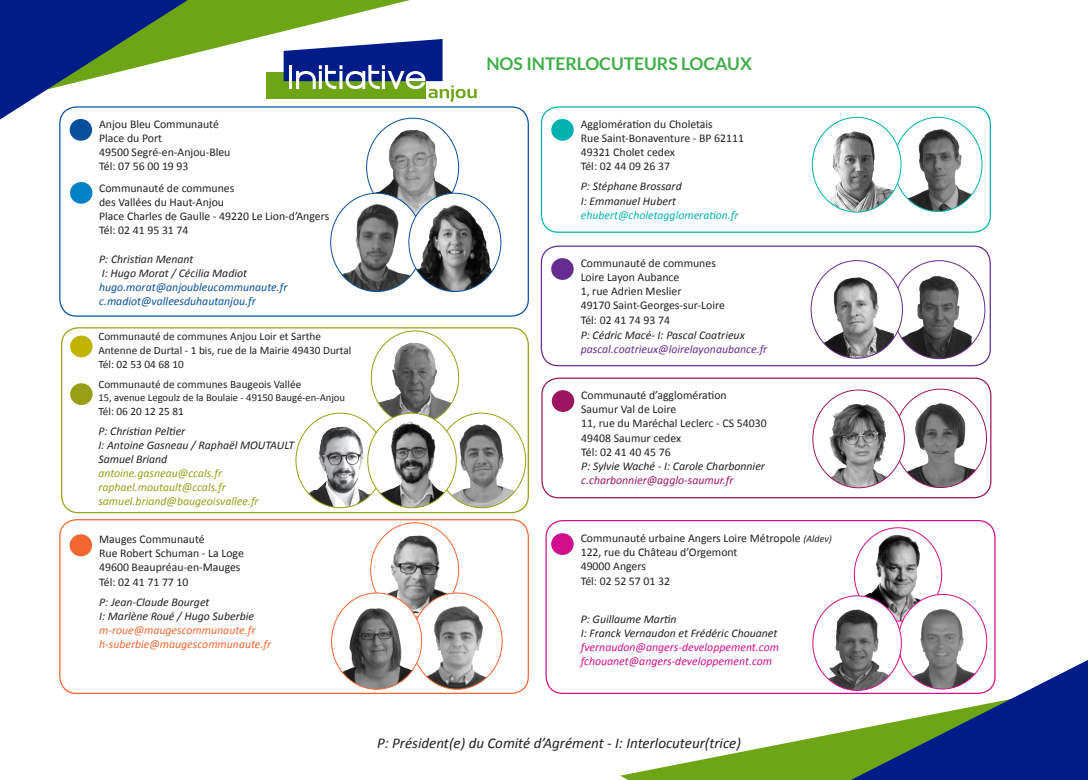
<style>
.page{position:relative;width:1088px;height:780px;background:#fff}
.page>*{position:absolute;margin:0;border:0;box-sizing:border-box;transform-origin:0 0}
.t1{font:700 17.5px "Lato";color:#40ae49}
.t2{font:italic 15px "Calibri";color:#231f20}
.t3{font:11.75px/14.1px "Calibri";color:#231f20}
.t4{font:italic 11.75px/14.1px "Calibri";color:#231f20}
.t5{font:italic 11.75px "Calibri";color:#989e16}
.t6{font:italic 11.75px "Calibri";color:#d10f8c}
.t7{font:italic 11.75px "Calibri";color:#08509d}
.t8{font:italic 11.75px "Calibri";color:#f26631}
.t9{font:italic 11.75px "Calibri";color:#652d91}
.t10{font:italic 11.75px "Calibri";color:#00b1b0}
.t11{font:italic 11.75px "Calibri";color:#9d1460}
.t12{font:11.25px "Calibri";color:#231f20}
.t13{font:10.62px "Calibri";color:#231f20}
.s1{font-style:italic;font-size:10px}
</style>
<div class="page">
<svg style="left:188px;top:0;width:222px;height:99px"></svg>
<svg style="left:0;top:0;width:188px;height:119px"></svg>
<svg style="left:620px;top:730px;width:231px;height:50px;fill:#6ea516"></svg>
<svg style="left:851px;top:660px;width:237px;height:120px"></svg>
<div style="left:266px;top:72px;width:159px;height:26px;background:#6ea516"></div>
<svg style="left:284px;top:39px;width:193px;height:63px"></svg>
<div style="left:59px;top:106px;width:470px;height:211px;border:1px solid #08509d;border-radius:17px"></div>
<div style="left:61px;top:327px;width:468px;height:186px;border:1px solid #989e16;border-radius:17px"></div>
<img style="left:367px;top:118px;width:92px;height:82px">
<div style="left:70px;top:119px;width:22px;height:22px;background:#08509d;border-radius:50%"></div>
<div style="left:70px;top:335px;width:23px;height:22px;background:#c0b301;border-radius:50%"></div>
<div style="left:59px;top:519px;width:470px;height:175px;border:1px solid #f26631;border-radius:17px"></div>
<div style="left:70px;top:534px;width:22px;height:22px;background:#f26631;border-radius:50%"></div>
<div style="left:541px;top:106px;width:450px;height:127px;border:1px solid #00b1b0;border-radius:17px"></div>
<div style="left:551px;top:119px;width:23px;height:22px;background:#00b1b0;border-radius:50%"></div>
<div style="left:541px;top:245px;width:450px;height:121px;border:1px solid #652d91;border-radius:17px"></div>
<div style="left:551px;top:258px;width:23px;height:22px;background:#652d91;border-radius:50%"></div>
<div style="left:541px;top:377px;width:450px;height:121px;border:1px solid #9d1460;border-radius:17px"></div>
<div style="left:552px;top:390px;width:22px;height:22px;background:#9d1460;border-radius:50%"></div>
<div style="left:551px;top:533px;width:23px;height:22px;background:#d10f8c;border-radius:50%"></div>
<div style="left:545px;top:520px;width:450px;height:174px;border:1px solid #d10f8c;border-radius:17px"></div>
<svg style="left:331px;top:193px;width:92px;height:98px"></svg>
<img style="left:331px;top:200px;width:79px;height:91px">
<img style="left:371px;top:332px;width:88px;height:81px">
<svg style="left:894px;top:117px;width:88px;height:94px"></svg>
<img style="left:903px;top:123px;width:72px;height:88px">
<img style="left:901px;top:266px;width:70px;height:92px">
<img style="left:821px;top:260px;width:75px;height:98px">
<img style="left:816px;top:394px;width:167px;height:93px">
<img style="left:812px;top:117px;width:89px;height:95px">
<svg style="left:813px;top:390px;width:91px;height:97px"></svg>
<img style="left:855px;top:528px;width:87px;height:91px">
<img style="left:900px;top:595px;width:83px;height:94px">
<svg style="left:813px;top:595px;width:88px;height:95px"></svg>
<img style="left:819px;top:599px;width:73px;height:91px">
<img style="left:410px;top:194px;width:85px;height:97px">
<img style="left:376px;top:533px;width:81px;height:68px">
<div style="left:412px;top:593px;width:90px;height:96px;background:#fff;border-radius:50%"></div>
<img style="left:417px;top:601px;width:85px;height:88px">
<img style="left:334px;top:593px;width:83px;height:96px">
<div style="left:70px;top:182px;width:22px;height:22px;background:#0081c8;border-radius:50%"></div>
<div style="left:70px;top:383px;width:23px;height:22px;background:#989e16;border-radius:50%"></div>
<img style="left:296px;top:413px;width:72px;height:94px">
<img style="left:456px;top:413px;width:70px;height:94px">
<img style="left:368px;top:413px;width:88px;height:94px">
<p class="t3" style="left:99px;top:117px;width:121px">Anjou Bleu Communauté</p>
<p class="t3" style="left:99px;top:131px;width:65px">Place du Port</p>
<p class="t3" style="left:99px;top:145px;width:133px">49500 Segré-en-Anjou-Bleu</p>
<p class="t3" style="left:99px;top:159px;width:91px">Tél: 07 56 00 19 93</p>
<p class="t3" style="left:99px;top:181px;width:137px">Communauté de communes des Vallées du Haut-Anjou</p>
<p class="t3" style="left:99px;top:209px;width:232px">Place Charles de Gaulle - 49220 Le Lion-d’Angers</p>
<p class="t3" style="left:99px;top:223px;width:91px">Tél: 02 41 95 31 74</p>
<p class="t4" style="left:99px;top:251px;width:96px">P: Christian Menant</p>
<p class="t4" style="left:102px;top:265px;width:147px">I: Hugo Morat / Cécilia Madiot</p>
<p class="t7" style="left:99px;top:279px;width:190px">hugo.morat@anjoubleucommunaute.fr</p>
<p class="t7" style="left:99px;top:293px;width:158px">c.madiot@valleesduhautanjou.fr</p>
<p class="t12" style="left:98px;top:329px;width:224px">Communauté de communes Anjou Loir et Sarthe</p>
<p class="t12" style="left:98px;top:343px;width:255px">Antenne de Durtal - 1 bis, rue de la Mairie 49430 Durtal</p>
<p class="t12" style="left:98px;top:357px;width:87px">Tél: 02 53 04 68 10</p>
<p class="t12" style="left:98px;top:377px;width:204px">Communauté de communes Baugeois Vallée</p>
<p class="t13" style="left:98px;top:391px;width:248px">15, avenue Legoulz de la Boulaie - 49150 Baugé-en-Anjou</p>
<p class="t12" style="left:98px;top:404px;width:87px">Tél: 06 20 12 25 81</p>
<p class="t4" style="left:98px;top:423px;width:89px">P: Christian Peltier</p>
<p class="t4" style="left:98px;top:437px;width:197px">I: Antoine Gasneau / Raphaël MOUTAULT</p>
<p class="t4" style="left:98px;top:451px;width:71px">Samuel Briand</p>
<p class="t5" style="left:98px;top:465px;width:125px">antoine.gasneau@ccals.fr</p>
<p class="t5" style="left:98px;top:479px;width:129px">raphael.moutault@ccals.fr</p>
<p class="t5" style="left:98px;top:493px;width:162px">samuel.briand@baugeoisvallee.fr</p>
<p class="t3" style="left:99px;top:532px;width:107px">Mauges Communauté</p>
<p class="t3" style="left:99px;top:546px;width:146px">Rue Robert Schuman - La Loge</p>
<p class="t3" style="left:99px;top:560px;width:143px">49600 Beaupréau-en-Mauges</p>
<p class="t3" style="left:99px;top:574px;width:91px">Tél: 02 41 71 77 10</p>
<p class="t4" style="left:99px;top:594px;width:156px">P: Jean-Claude Bourget<br>I: Marlène Roué / Hugo Suberbie</p>
<p class="t8" style="left:99px;top:622px;width:158px">m-roue@maugescommunaute.fr</p>
<p class="t8" style="left:99px;top:636px;width:173px">h-suberbie@maugescommunaute.fr</p>
<p class="t1" style="left:486px;top:53px;width:267px">NOS INTERLOCUTEURS LOCAUX</p>
<p class="t3" style="left:581px;top:117px;width:134px">Agglomération du Choletais</p>
<p class="t3" style="left:581px;top:131px;width:165px">Rue Saint-Bonaventure - BP 62111</p>
<p class="t3" style="left:581px;top:145px;width:96px">49321 Cholet cedex</p>
<p class="t3" style="left:581px;top:159px;width:91px">Tél: 02 44 09 26 37</p>
<p class="t4" style="left:581px;top:179px;width:102px">P: Stéphane Brossard</p>
<p class="t4" style="left:581px;top:193px;width:97px">I: Emmanuel Hubert</p>
<p class="t10" style="left:581px;top:207px;width:159px">ehubert@choletagglomeration.fr</p>
<p class="t3" style="left:581px;top:256px;width:137px">Communauté de communes</p>
<p class="t3" style="left:581px;top:270px;width:100px">Loire Layon Aubance</p>
<p class="t3" style="left:581px;top:284px;width:102px">1, rue Adrien Meslier</p>
<p class="t3" style="left:581px;top:298px;width:146px">49170 Saint-Georges-sur-Loire</p>
<p class="t3" style="left:581px;top:312px;width:91px">Tél: 02 41 74 93 74</p>
<p class="t4" style="left:581px;top:328px;width:166px">P: Cédric Macé- I: Pascal Coatrieux</p>
<p class="t9" style="left:581px;top:341px;width:188px">pascal.coatrieux@loirelayonaubance.fr</p>
<p class="t3" style="left:581px;top:388px;width:147px">Communauté d’agglomération</p>
<p class="t3" style="left:581px;top:402px;width:96px">Saumur Val de Loire</p>
<p class="t3" style="left:581px;top:416px;width:187px">11, rue du Maréchal Leclerc - CS 54030</p>
<p class="t3" style="left:581px;top:430px;width:101px">49408 Saumur cedex</p>
<p class="t3" style="left:581px;top:444px;width:91px">Tél: 02 41 40 45 76</p>
<p class="t4" style="left:581px;top:458px;width:185px">P: Sylvie Waché - I: Carole Charbonnier</p>
<p class="t11" style="left:581px;top:472px;width:154px">c.charbonnier@agglo-saumur.fr</p>
<p class="t3" style="left:581px;top:531px;width:253px">Communauté urbaine Angers Loire Métropole <span class="s1">(Aldev)</span></p>
<p class="t3" style="left:581px;top:545px;width:158px">122, rue du Château d’Orgemont</p>
<p class="t3" style="left:581px;top:559px;width:67px">49000 Angers</p>
<p class="t3" style="left:581px;top:573px;width:91px">Tél: 02 52 57 01 32</p>
<p class="t4" style="left:581px;top:611px;width:97px">P: Guillaume Martin</p>
<p class="t4" style="left:581px;top:625px;width:198px">I: Franck Vernaudon et Frédéric Chouanet</p>
<p class="t6" style="left:581px;top:639px;width:200px">fvernaudon@angers-developpement.com</p>
<p class="t6" style="left:581px;top:653px;width:193px">fchouanet@angers-developpement.com</p>
<p class="t2" style="left:377px;top:732px;width:365px">P: Président(e) du Comité d’Agrément - I: Interlocuteur(trice)</p>
</div>
